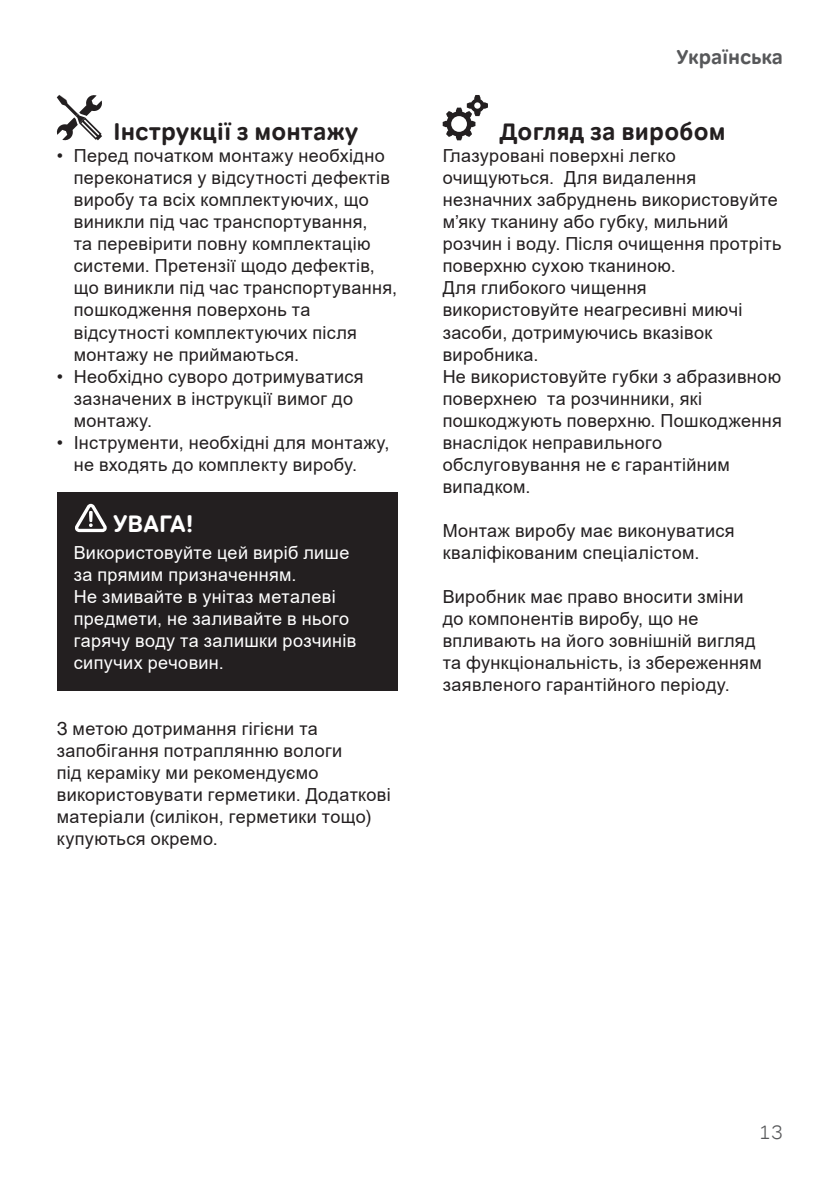
<style>
.page{position:relative;width:840px;height:1191px;background:#fff}
.page>*{position:absolute;margin:0;border:0;box-sizing:border-box;transform-origin:0 0}
.Title_1{font:700 24px "Tondo Corp";letter-spacing:.01em;color:#231f20}
.Title_1_warning{font:700 24px "Tondo Corp";letter-spacing:.005em;color:#fff}
.t1{font:700 20px "Tondo Corp";color:#57585a}
.t2{font:300 20px "Tondo Corp";color:#57585a}
.Base_txt{font:18px/22px "Arial";letter-spacing:.02em;color:#231f20}
.Base_text_attention{font:18px/22px "Arial";letter-spacing:.02em;color:#fff}
</style>
<div class="page">
<div style="left:57px;top:492px;width:340px;height:198px;background:#231f20"></div>
<svg style="left:442px;top:95px;width:45px;height:45px"></svg>
<svg style="left:56px;top:95px;width:46px;height:46px"></svg>
<svg style="left:75px;top:504px;width:32px;height:28px"></svg>
<p class="Title_1" style="left:113px;top:117px;width:246px">Інструкції з монтажу</p>
<p class="Base_txt" style="left:74px;top:145px;width:325px;text-indent:-17px">• Перед початком монтажу необхідно переконатися у відсутності дефектів виробу та всіх комплектуючих, що виникли під час транспортування,<br>та перевірити повну комплектацію системи. Претензії щодо дефектів, що виникли під час транспортування, пошкодження поверхонь та відсутності комплектуючих після монтажу не приймаються.</p>
<p class="Base_txt" style="left:74px;top:365px;width:291px;text-indent:-17px">• Необхідно суворо дотримуватися зазначених в інструкції вимог до монтажу.</p>
<p class="Base_txt" style="left:74px;top:431px;width:317px;text-indent:-17px">• Інструменти, необхідні для монтажу, не входять до комплекту виробу.</p>
<p class="Title_1_warning" style="left:113px;top:508px;width:81px">УВАГА!</p>
<p class="Base_text_attention" style="left:74px;top:541px;width:284px">Використовуйте цей виріб лише за прямим призначенням.<br>Не змивайте в унітаз металеві предмети, не заливайте в нього гарячу воду та залишки розчинів сипучих речовин.</p>
<p class="Base_txt" style="left:57px;top:717px;width:335px">З метою дотримання гігієни та запобігання потраплянню вологи<br>під кераміку ми рекомендуємо використовувати герметики. Додаткові матеріали (силікон, герметики тощо) купуються окремо.</p>
<p class="t1" style="left:676px;top:45px;width:108px">Українська</p>
<p class="Title_1" style="left:499px;top:117px;width:227px">Догляд за виробом</p>
<p class="Base_txt" style="left:442px;top:145px;width:340px">Глазуровані поверхні легко очищуються. Для видалення незначних забруднень використовуйте м’яку тканину або губку, мильний розчин і воду. Після очищення протріть поверхню сухою тканиною.</p>
<p class="Base_txt" style="left:442px;top:277px;width:301px">Для глибокого чищення використовуйте неагресивні миючі засоби, дотримуючись вказівок виробника.</p>
<p class="Base_txt" style="left:442px;top:365px;width:340px">Не використовуйте губки з абразивною поверхнею та розчинники, які пошкоджують поверхню. Пошкодження внаслідок неправильного обслуговування не є гарантійним випадком.</p>
<p class="Base_txt" style="left:442px;top:519px;width:293px">Монтаж виробу має виконуватися кваліфікованим спеціалістом.</p>
<p class="Base_txt" style="left:442px;top:585px;width:320px">Виробник має право вносити зміни до компонентів виробу, що не впливають на його зовнішній вигляд та функціональність, із збереженням заявленого гарантійного періоду.</p>
<p class="t2" style="left:758px;top:1120px;width:26px">13</p>
</div>
